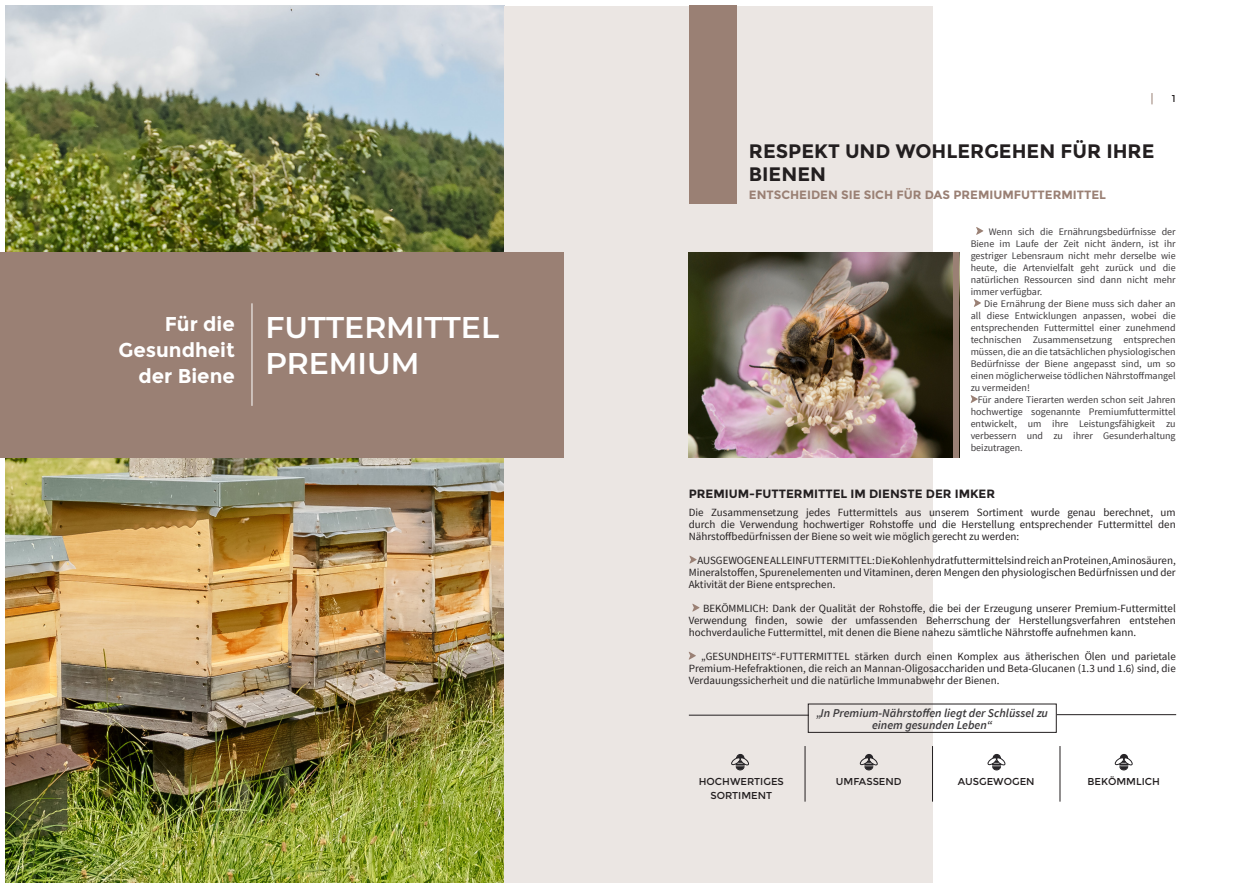
<style>
.page{position:relative;width:1253px;height:888px;background:#fff}
.page>*{position:absolute;margin:0;border:0;box-sizing:border-box;transform-origin:0 0}
.t1{font:600 30px/36px "Montserrat";color:#fff}
.t2{font:700 20px/26px "Montserrat";color:#fff;text-align:right}
.t3{font:700 19.5px/23.4px "Montserrat";color:#231f20}
.t4{font:italic 600 12px/12px "Source Sans Pro";color:#3d3b3d;text-align:center}
.t5{font:700 12px "Montserrat";color:#9a8074}
.t6{font:700 12px "Montserrat";color:#231f20}
.t7{font:11px/12px "Source Sans Pro";color:#231f20;text-align:justify}
.t8{font:10px/12px "Source Sans Pro";color:#3d3a3c;text-align:justify}
.t9{font:10px/14px "Montserrat";color:#231f20;text-align:center}
</style>
<div class="page">
<img style="left:6px;top:6px;width:498px;height:876px">
<div style="left:504px;top:6px;width:428px;height:876px;background:#ebe6e3"></div>
<div style="left:0;top:252px;width:564px;height:205px;background:#9a8074"></div>
<img style="left:689px;top:252px;width:264px;height:205px">
<div style="left:953px;top:252px;width:6px;height:205px;background:#9a8074"></div>
<div style="left:689px;top:6px;width:48px;height:198px;background:#9a8074"></div>
<svg style="left:689px;top:555px;width:8px;height:8px"></svg>
<svg style="left:692px;top:603px;width:8px;height:8px"></svg>
<svg style="left:689px;top:651px;width:7px;height:8px"></svg>
<svg style="left:976px;top:227px;width:7px;height:8px"></svg>
<svg style="left:974px;top:299px;width:7px;height:8px"></svg>
<svg style="left:971px;top:395px;width:7px;height:8px"></svg>
<hr style="left:689px;top:714px;width:120px;height:1px;background:#231f20">
<hr style="left:1057px;top:714px;width:119px;height:1px;background:#231f20">
<hr style="left:805px;top:745px;width:1px;height:56px;background:#231f20">
<hr style="left:932px;top:745px;width:1px;height:56px;background:#231f20">
<hr style="left:1060px;top:745px;width:1px;height:56px;background:#231f20">
<hr style="left:252px;top:303px;width:1px;height:103px;background:#fff">
<svg style="left:731px;top:753px;width:18px;height:17px"></svg>
<svg style="left:860px;top:754px;width:18px;height:16px"></svg>
<svg style="left:987px;top:753px;width:19px;height:17px"></svg>
<svg style="left:1115px;top:754px;width:18px;height:16px"></svg>
<h2 class="t2" style="left:118px;top:311px;width:118px">Für die<br>Gesundheit der Biene</h2>
<h1 class="t1" style="left:265px;top:308px;width:235px">FUTTERMITTEL<br>PREMIUM</h1>
<h3 class="t3" style="left:749px;top:139px;width:407px">RESPEKT UND WOHLERGEHEN FÜR IHRE<br>BIENEN</h3>
<p class="t5" style="left:749px;top:187px;width:359px">ENTSCHEIDEN SIE SICH FÜR DAS PREMIUMFUTTERMITTEL</p>
<p class="t9" style="left:1172px;top:92px;width:5px">1</p>
<p class="t8" style="left:971px;top:226px;width:206px;text-indent:18px">Wenn sich die Ernährungsbedürfnisse der Biene im Laufe der Zeit nicht ändern, ist ihr gestriger Lebensraum nicht mehr derselbe wie heute, die Artenvielfalt geht zurück und die natürlichen Ressourcen sind dann nicht mehr immer verfügbar.</p>
<p class="t8" style="left:971px;top:298px;width:206px;text-indent:13px">Die Ernährung der Biene muss sich daher an all diese Entwicklungen anpassen, wobei die entsprechenden Futtermittel einer zunehmend technischen Zusammensetzung entsprechen müssen, die an die tatsächlichen physiologischen Bedürfnisse der Biene angepasst sind, um so einen möglicherweise tödlichen Nährstoffmangel zu vermeiden!</p>
<p class="t8" style="left:971px;top:394px;width:206px;text-indent:7px">Für andere Tierarten werden schon seit Jahren hochwertige sogenannte Premiumfuttermittel entwickelt, um ihre Leistungsfähigkeit zu verbessern und zu ihrer Gesunderhaltung beizutragen.</p>
<p class="t6" style="left:689px;top:487px;width:308px">PREMIUM-FUTTERMITTEL IM DIENSTE DER IMKER</p>
<p class="t7" style="left:689px;top:506px;width:489px">Die Zusammensetzung jedes Futtermittels aus unserem Sortiment wurde genau berechnet, um durch die Verwendung hochwertiger Rohstoffe und die Herstellung entsprechender Futtermittel den Nährstoffbedürfnissen der Biene so weit wie möglich gerecht zu werden:</p>
<p class="t7" style="left:689px;top:554px;width:489px;text-indent:9px">AUSGEWOGENE ALLEINFUTTERMITTEL: Die Kohlenhydratfuttermittelsind reich an Proteinen, Aminosäuren, Mineralstoffen, Spurenelementen und Vitaminen, deren Mengen den physiologischen Bedürfnissen und der Aktivität der Biene entsprechen.</p>
<p class="t7" style="left:689px;top:602px;width:489px;text-indent:14px">BEKÖMMLICH: Dank der Qualität der Rohstoffe, die bei der Erzeugung unserer Premium-Futtermittel Verwendung finden, sowie der umfassenden Beherrschung der Herstellungsverfahren entstehen hochverdauliche Futtermittel, mit denen die Biene nahezu sämtliche Nährstoffe aufnehmen kann.</p>
<p class="t7" style="left:689px;top:650px;width:489px;text-indent:12px">„GESUNDHEITS“-FUTTERMITTEL stärken durch einen Komplex aus ätherischen Ölen und parietale Premium-Hefefraktionen, die reich an Mannan-Oligosacchariden und Beta-Glucanen (1.3 und 1.6) sind, die Verdauungssicherheit und die natürliche Immunabwehr der Bienen.</p>
<p class="t4" style="left:816px;top:706px;width:233px">„In Premium-Nährstoffen liegt der Schlüssel zu einem gesunden Leben“</p>
<p class="t9" style="left:699px;top:774px;width:87px">HOCHWERTIGES<br>SORTIMENT</p>
<p class="t9" style="left:836px;top:774px;width:67px">UMFASSEND</p>
<p class="t9" style="left:958px;top:774px;width:78px">AUSGEWOGEN</p>
<p class="t9" style="left:1087px;top:774px;width:74px">BEKÖMMLICH</p>
</div>
